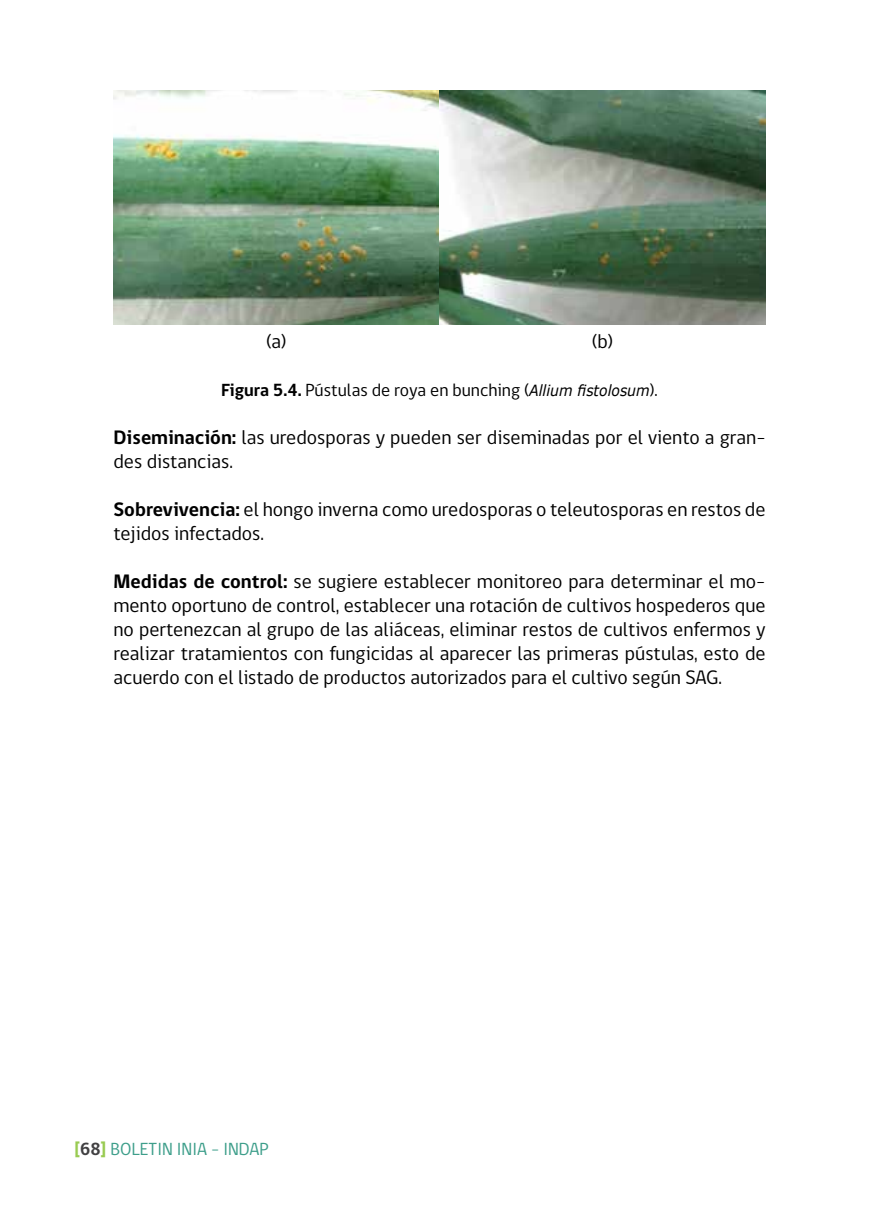
<style>
.page{position:relative;width:879px;height:1219px;background:#fff}
.page>*{position:absolute;margin:0;border:0;box-sizing:border-box;transform-origin:0 0}
.t1{font:20px/24px "gob CL";color:#000}
.t2{font:18px "gob CL";color:#000}
.t3{font:18px "gob CL";color:#3d9e8a}
.s1{font-weight:700}
.s2{font-family:"Verdana";font-style:italic;font-size:15.4px}
.s3{font-weight:700;color:#99cb52}
.s4{font-weight:700;color:#414042}
</style>
<div class="page">
<img style="left:113px;top:91px;width:652px;height:234px">
<p class="t1" style="left:266px;top:329px;width:22px">(a)</p>
<p class="t1" style="left:592px;top:329px;width:23px">(b)</p>
<p class="t2" style="left:221px;top:377px;width:438px"><span class="s1">Figura 5.4.</span> Pústulas de roya en bunching (<span class="s2">Allium fistolosum</span>).</p>
<p class="t1" style="left:113px;top:425px;width:654px"><span class="s1">Diseminación:</span> las uredosporas y pueden ser diseminadas por el viento a gran&shy;des distancias.</p>
<p class="t1" style="left:113px;top:497px;width:653px"><span class="s1">Sobrevivencia:</span> el hongo inverna como uredosporas o teleutosporas en restos de tejidos infectados.</p>
<p class="t1" style="left:113px;top:569px;width:654px;text-align:justify"><span class="s1">Medidas de control:</span> se sugiere establecer monitoreo para determinar el mo&shy;mento oportuno de control, establecer una rotación de cultivos hospederos que no pertenezcan al grupo de las aliáceas, eliminar restos de cultivos enfermos y realizar tratamientos con fungicidas al aparecer las primeras pústulas, esto de acuerdo con el listado de productos autorizados para el cultivo según SAG.</p>
<p class="t3" style="left:74px;top:1136px;width:196px"><span class="s3">[</span><span class="s4">68</span><span class="s3">]</span> BOLETIN INIA - INDAP</p>
</div>
